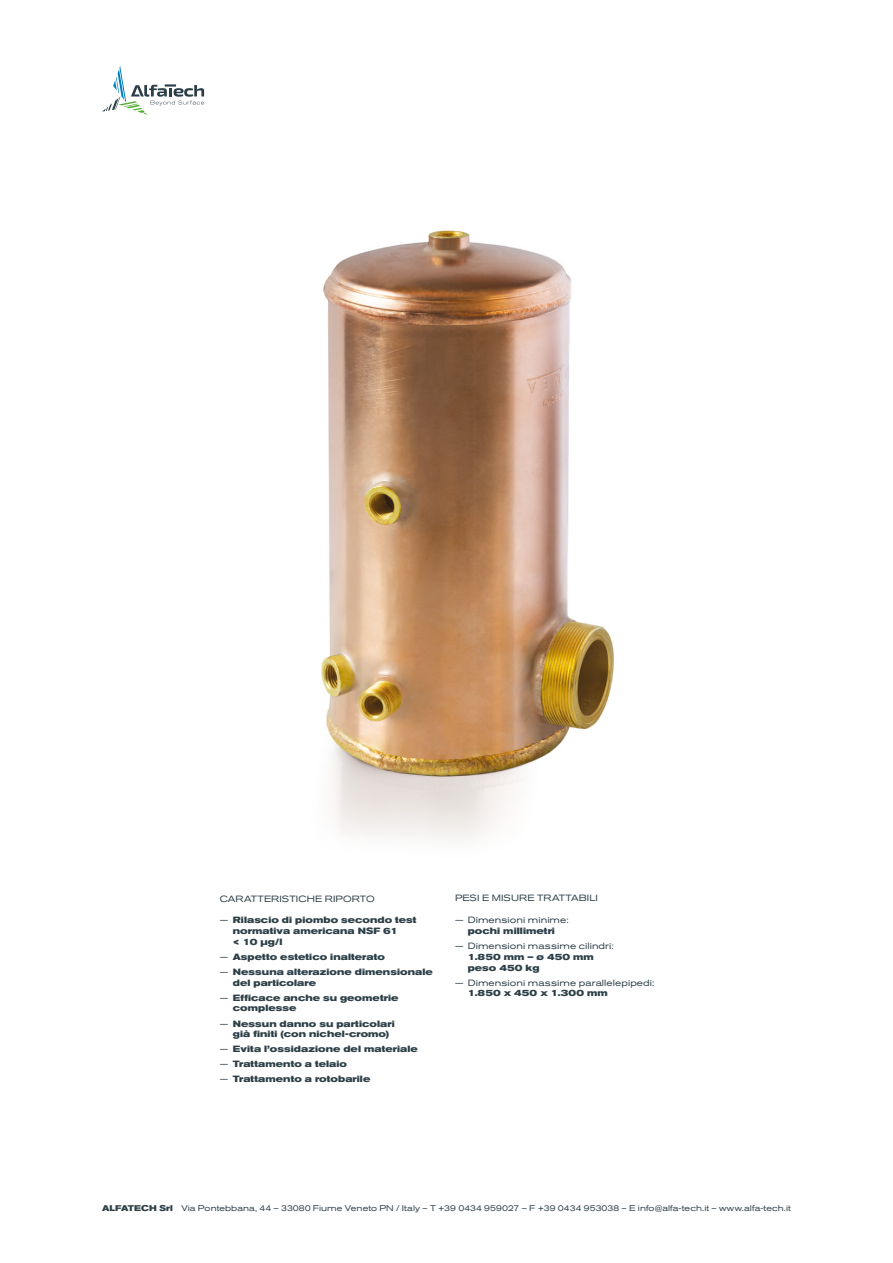
<style>
.page{position:relative;width:893px;height:1263px;background:#fff}
.page>*{position:absolute;margin:0;border:0;box-sizing:border-box;transform-origin:0 0}
.t1{font:700 expanded 9px/10.8px "Akzidenz Grotesk BQ";letter-spacing:.01em;color:#2c3f48}
.t2{font:expanded 9px "Akzidenz Grotesk BQ";letter-spacing:.005em;color:#2c3f48}
.t3{font:expanded 8.25px "Akzidenz Grotesk BQ";letter-spacing:.01em;color:#2c3f48}
.s1{font-weight:400}
.s2{font-weight:700}
</style>
<div class="page">
<svg style="left:102px;top:66px;width:102px;height:49px"></svg>
<img style="left:321px;top:230px;width:293px;height:610px">
<p class="t2" style="left:220px;top:893px;width:156px">CARATTERISTICHE RIPORTO</p>
<p class="t1" style="left:233px;top:915px;width:185px;text-indent:-13px"><span class="s1">—</span> Rilascio di piombo secondo test normativa americana NSF 61<br>&lt; 10 µg/l</p>
<p class="t1" style="left:220px;top:951px;width:167px"><span class="s1">—</span> Aspetto estetico inalterato</p>
<p class="t1" style="left:233px;top:966px;width:201px;text-indent:-13px"><span class="s1">—</span> Nessuna alterazione dimensionale del particolare</p>
<p class="t1" style="left:233px;top:992px;width:167px;text-indent:-13px"><span class="s1">—</span> Efficace anche su geometrie complesse</p>
<p class="t1" style="left:233px;top:1018px;width:163px;text-indent:-13px"><span class="s1">—</span> Nessun danno su particolari già finiti (con nichel-cromo)</p>
<p class="t1" style="left:220px;top:1044px;width:200px"><span class="s1">—</span> Evita l’ossidazione del materiale</p>
<p class="t1" style="left:220px;top:1059px;width:129px"><span class="s1">—</span> Trattamento a telaio</p>
<p class="t1" style="left:220px;top:1074px;width:152px"><span class="s1">—</span> Trattamento a rotobarile</p>
<p class="t2" style="left:455px;top:893px;width:144px">PESI E MISURE TRATTABILI</p>
<p class="t2" style="left:455px;top:915px;width:115px">— Dimensioni minime:</p>
<p class="t1" style="left:468px;top:925px;width:89px">pochi millimetri</p>
<p class="t2" style="left:455px;top:940px;width:160px">— Dimensioni massime cilindri:</p>
<p class="t1" style="left:468px;top:951px;width:128px">1.850 mm – ø 450 mm peso 450 kg</p>
<p class="t2" style="left:455px;top:977px;width:201px">— Dimensioni massime parallelepipedi:</p>
<p class="t1" style="left:468px;top:988px;width:142px">1.850 x 450 x 1.300 mm</p>
<p class="t3" style="left:102px;top:1203px;width:690px"><span class="s2">ALFATECH Srl</span> Via Pontebbana, 44 – 33080 Fiume Veneto PN / Italy – T +39 0434 959027 – F +39 0434 953038 – E info@alfa-tech.it – www.alfa-tech.it</p>
</div>
